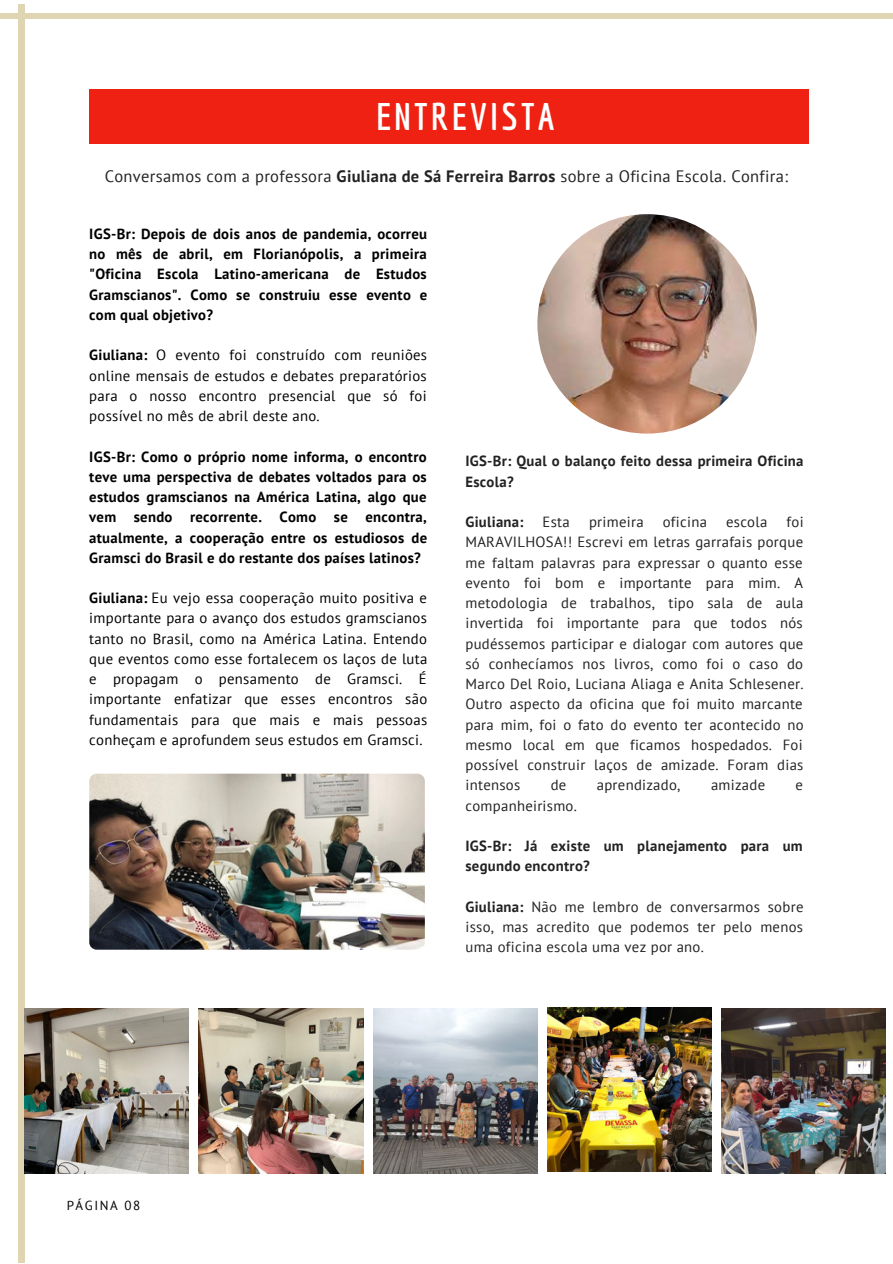
<style>
.page{position:relative;width:893px;height:1264px;background:#fff}
.page>*{position:absolute;margin:0;border:0;box-sizing:border-box;transform-origin:0 0}
.t1{font:700 37.5px "Economica";letter-spacing:.085em;color:#fff}
.t2{font:16.5px "PT Sans";letter-spacing:.02em;color:#222}
.t3{font:14.7px/20.2px "PT Sans";letter-spacing:.02em;color:#222;text-align:justify}
.t4{font:14.7px/20.2px "PT Sans";letter-spacing:.02em;color:#000;text-align:justify}
.t5{font:700 14.7px/20.2px "PT Sans";letter-spacing:.02em;color:#000;text-align:justify}
.t6{font:700 14.7px/20.2px "PT Sans";letter-spacing:.02em;color:#222}
.t7{font:13.05px "PT Sans";letter-spacing:.12em;color:#000}
.s1{font-weight:700}
</style>
<div class="page">
<div style="left:19px;top:4px;width:5px;height:1258px;background:#e0d5b2"></div>
<hr style="left:0;top:14px;width:892px;height:4px;background:#e0d5b2">
<div style="left:89px;top:90px;width:720px;height:54px;background:#ee2112"></div>
<img style="left:24px;top:1008px;width:165px;height:165px">
<img style="left:199px;top:1008px;width:164px;height:165px">
<img style="left:373px;top:1008px;width:164px;height:165px">
<img style="left:547px;top:1007px;width:164px;height:164px">
<img style="left:89px;top:773px;width:336px;height:176px;border-radius:7px">
<img style="left:537px;top:214px;width:219px;height:219px;border-radius:50%">
<img style="left:721px;top:1008px;width:164px;height:165px">
<h1 class="t1" style="left:376px;top:94px;width:180px">ENTREVISTA</h1>
<p class="t2" style="left:105px;top:165px;width:684px">Conversamos com a professora <span class="s1">Giuliana de Sá Ferreira Barros</span> sobre a Oficina Escola. Confira:</p>
<p class="t5" style="left:89px;top:223px;width:339px">IGS-Br: Depois de dois anos de pandemia, ocorreu no mês de abril, em Florianópolis, a primeira "Oficina Escola Latino-americana de Estudos Gramscianos". Como se construiu esse evento e com qual objetivo?</p>
<p class="t4" style="left:89px;top:345px;width:339px"><span class="s1">Giuliana:</span> O evento foi construído com reuniões online mensais de estudos e debates preparatórios para o nosso encontro presencial que só foi possível no mês de abril deste ano.</p>
<p class="t5" style="left:89px;top:446px;width:339px">IGS-Br: Como o próprio nome informa, o encontro teve uma perspectiva de debates voltados para os estudos gramscianos na América Latina, algo que vem sendo recorrente. Como se encontra, atualmente, a cooperação entre os estudiosos de Gramsci do Brasil e do restante dos países latinos?</p>
<p class="t4" style="left:89px;top:587px;width:339px"><span class="s1">Giuliana:</span> Eu vejo essa cooperação muito positiva e importante para o avanço dos estudos gramscianos tanto no Brasil, como na América Latina. Entendo que eventos como esse fortalecem os laços de luta e propagam o pensamento de Gramsci. É importante enfatizar que esses encontros são fundamentais para que mais e mais pessoas conheçam e aprofundem seus estudos em Gramsci.</p>
<p class="t6" style="left:465px;top:451px;width:339px">IGS-Br: Qual o balanço feito dessa primeira Oficina<br>Escola?</p>
<p class="t6" style="left:465px;top:511px;width:60px">Giuliana:</p>
<p class="t3" style="left:542px;top:511px;width:29px">Esta</p>
<p class="t3" style="left:589px;top:511px;width:56px">primeira</p>
<p class="t3" style="left:662px;top:511px;width:46px">oficina</p>
<p class="t3" style="left:726px;top:511px;width:43px">escola</p>
<p class="t3" style="left:465px;top:511px;width:340px;text-indent:321px">foi MARAVILHOSA!! Escrevi em letras garrafais porque me faltam palavras para expressar o quanto esse evento foi bom e importante para mim. A metodologia de trabalhos, tipo sala de aula invertida foi importante para que todos nós pudéssemos participar e dialogar com autores que só conhecíamos nos livros, como foi o caso do Marco Del Roio, Luciana Aliaga e Anita Schlesener.<br>Outro aspecto da oficina que foi muito marcante para mim, foi o fato do evento ter acontecido no mesmo local em que ficamos hospedados. Foi possível construir laços de amizade. Foram dias intensos</p>
<p class="t3" style="left:550px;top:774px;width:17px">de</p>
<p class="t3" style="left:596px;top:774px;width:85px">aprendizado,</p>
<p class="t3" style="left:711px;top:774px;width:56px">amizade</p>
<p class="t3" style="left:795px;top:774px;width:9px">e</p>
<p class="t3" style="left:465px;top:795px;width:113px">companheirismo.</p>
<p class="t6" style="left:465px;top:835px;width:339px">IGS-Br: Já existe um planejamento para um segundo encontro?</p>
<p class="t3" style="left:465px;top:896px;width:339px"><span class="s1">Giuliana:</span> Não me lembro de conversarmos sobre isso, mas acredito que podemos ter pelo menos uma oficina escola uma vez por ano.</p>
<p class="t7" style="left:67px;top:1196px;width:75px">PÁGINA 08</p>
</div>
